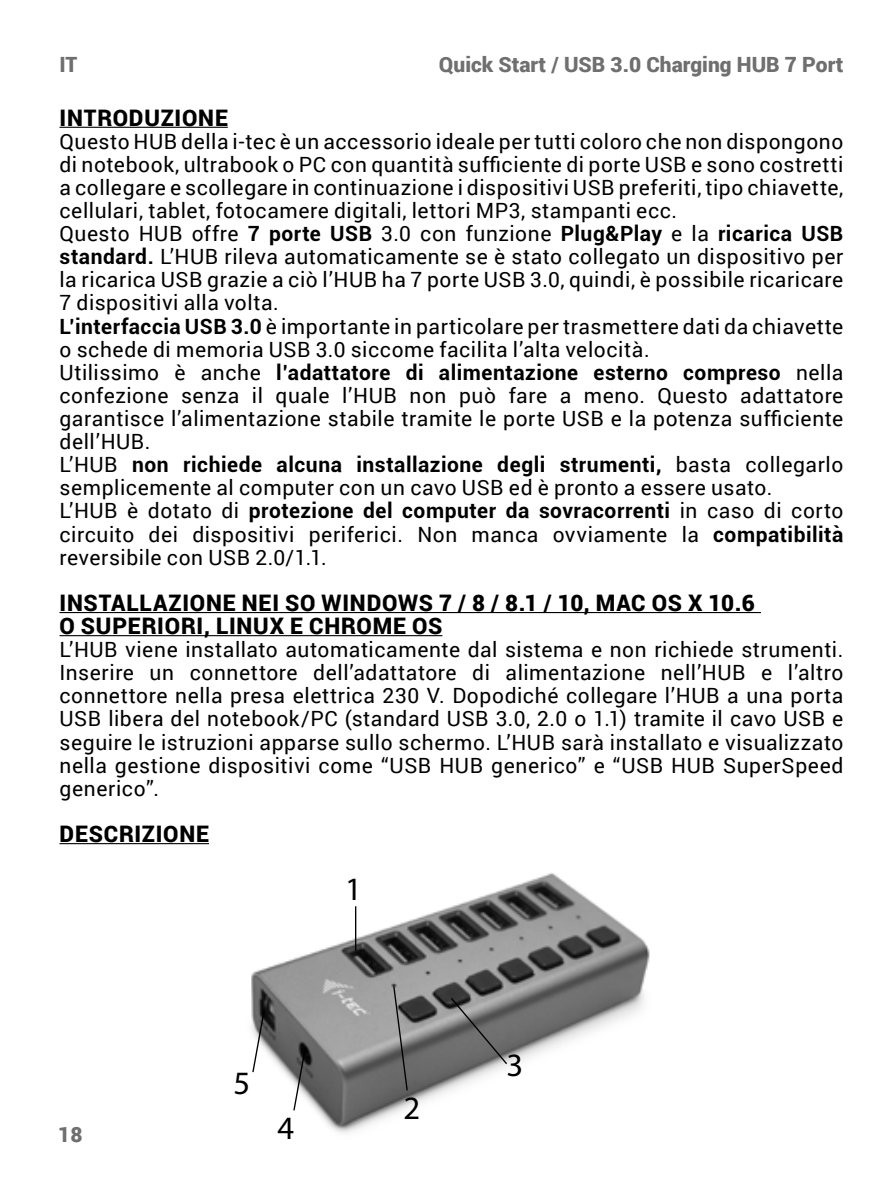
<style>
.page{position:relative;width:893px;height:1191px;background:#fff}
.page>*{position:absolute;margin:0;border:0;box-sizing:border-box;transform-origin:0 0}
.t1{font:32.55px "Myriad Pro";color:#000}
.t2{font:900 22.75px/23.1px "Roboto";letter-spacing:.035em;color:#000}
.t3{font:21px/23.1px "Roboto";letter-spacing:.025em;color:#000}
.t4{font:900 21px "Roboto";color:#706f6f}
.s1{font-weight:700}
</style>
<div class="page">
<hr style="left:60px;top:127px;width:168px;height:1px;background:#000">
<hr style="left:60px;top:612px;width:701px;height:1px;background:#000">
<hr style="left:60px;top:635px;width:382px;height:1px;background:#000">
<hr style="left:60px;top:843px;width:149px;height:1px;background:#000">
<img style="left:251px;top:873px;width:399px;height:260px">
<hr style="left:355px;top:906px;width:1px;height:45px;background:#000">
<svg style="left:392px;top:984px;width:17px;height:107px;background:#767676"></svg>
<svg style="left:292px;top:1047px;width:15px;height:65px"></svg>
<svg style="left:251px;top:1008px;width:15px;height:65px"></svg>
<svg style="left:449px;top:996px;width:59px;height:69px;background:#717171"></svg>
<p class="t4" style="left:60px;top:49px;width:19px">IT</p>
<p class="t4" style="left:439px;top:49px;width:406px">Quick Start / USB 3.0 Charging HUB 7 Port</p>
<p class="t2" style="left:60px;top:105px;width:170px">INTRODUZIONE</p>
<p class="t3" style="left:60px;top:129px;width:785px">Questo HUB della i-tec è un accessorio ideale per tutti coloro che non dispongono di notebook, ultrabook o PC con quantità sufficiente di porte USB e sono costretti a collegare e scollegare in continuazione i dispositivi USB preferiti, tipo chiavette, cellulari, tablet, fotocamere digitali, lettori MP3, stampanti ecc.<br>Questo HUB offre <span class="s1">7 porte USB</span> 3.0 con funzione <span class="s1">Plug&amp;Play</span> e la <span class="s1">ricarica USB standard.</span> L’HUB rileva automaticamente se è stato collegato un dispositivo per la ricarica USB grazie a ciò l’HUB ha 7 porte USB 3.0, quindi, è possibile ricaricare 7 dispositivi alla volta.<br><span class="s1">L’interfaccia USB 3.0</span> è importante in particolare per trasmettere dati da chiavette o schede di memoria USB 3.0 siccome facilita l’alta velocità.<br>Utilissimo è anche <span class="s1">l’adattatore di alimentazione esterno compreso</span> nella confezione senza il quale l’HUB non può fare a meno. Questo adattatore garantisce l’alimentazione stabile tramite le porte USB e la potenza sufficiente dell’HUB.<br>L’HUB <span class="s1">non richiede alcuna installazione degli strumenti,</span> basta collegarlo semplicemente al computer con un cavo USB ed è pronto a essere usato.<br>L’HUB è dotato di <span class="s1">protezione del computer da sovracorrenti</span> in caso di corto circuito dei dispositivi periferici. Non manca ovviamente la <span class="s1">compatibilità </span>reversibile con USB 2.0/1.1.</p>
<p class="t2" style="left:60px;top:590px;width:697px">INSTALLAZIONE NEI SO WINDOWS 7 / 8 / 8.1 / 10, MAC OS X 10.6<br>O SUPERIORI, LINUX E CHROME OS</p>
<p class="t3" style="left:60px;top:637px;width:785px;text-align:justify">L’HUB viene installato automaticamente dal sistema e non richiede strumenti.<br>Inserire un connettore dell’adattatore di alimentazione nell’HUB e l’altro connettore nella presa elettrica 230 V. Dopodiché collegare l’HUB a una porta USB libera del notebook/PC (standard USB 3.0, 2.0 o 1.1) tramite il cavo USB e seguire le istruzioni apparse sullo schermo. L’HUB sarà installato e visualizzato nella gestione dispositivi come “USB HUB generico” e “USB HUB SuperSpeed generico”.</p>
<p class="t2" style="left:60px;top:821px;width:151px">DESCRIZIONE</p>
<h1 class="t1" style="left:345px;top:868px;width:18px">1</h1>
<p class="t4" style="left:58px;top:1120px;width:26px">18</p>
<h1 class="t1" style="left:234px;top:1062px;width:18px">5</h1>
<h1 class="t1" style="left:277px;top:1108px;width:18px">4</h1>
<h1 class="t1" style="left:404px;top:1088px;width:18px">2</h1>
<h1 class="t1" style="left:506px;top:1045px;width:18px">3</h1>
</div>
